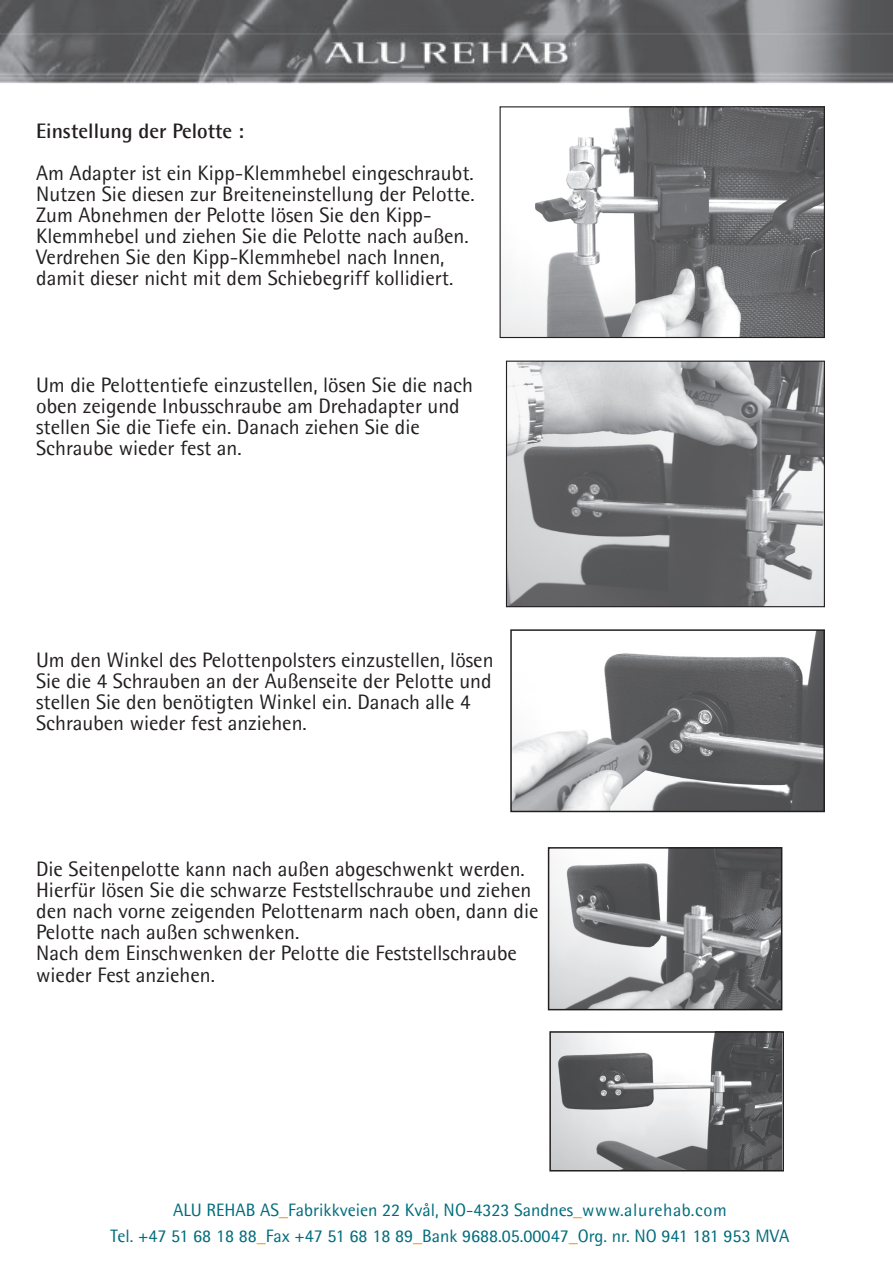
<style>
.page{position:relative;width:893px;height:1263px;background:#fff}
.page>*{position:absolute;margin:0;border:0;box-sizing:border-box;transform-origin:0 0}
.t1{font:21px/21px "Agfa Rotis Semisans";color:#231f20}
.t2{font:700 21px "Agfa Rotis Semisans";color:#231f20}
.t3{font:18px/25.8px "Agfa Rotis Semisans";color:#006c7b;text-align:center}
.s1{color:#f5a221}
</style>
<div class="page">
<img style="left:0;top:0;width:892px;height:84px">
<img style="left:502px;top:108px;width:321px;height:228px">
<div style="left:500px;top:106px;width:325px;height:232px;border:1px solid #231f20"></div>
<img style="left:508px;top:363px;width:315px;height:242px">
<div style="left:506px;top:361px;width:319px;height:246px;border:1px solid #231f20"></div>
<img style="left:513px;top:632px;width:309px;height:177px">
<div style="left:510px;top:629px;width:315px;height:183px;border:2px solid #231f20"></div>
<img style="left:551px;top:850px;width:228px;height:157px">
<div style="left:548px;top:847px;width:234px;height:163px;border:2px solid #231f20"></div>
<img style="left:552px;top:1034px;width:229px;height:134px">
<div style="left:549px;top:1031px;width:235px;height:140px;border:2px solid #231f20"></div>
<p class="t2" style="left:36px;top:118px;width:209px">Einstellung der Pelotte :</p>
<p class="t1" style="left:36px;top:163px;width:440px">Am Adapter ist ein Kipp-Klemmhebel eingeschraubt.<br>Nutzen Sie diesen zur Breiteneinstellung der Pelotte.<br>Zum Abnehmen der Pelotte lösen Sie den Kipp-Klemmhebel und ziehen Sie die Pelotte nach außen.<br>Verdrehen Sie den Kipp-Klemmhebel nach Innen, damit dieser nicht mit dem Schiebegriff kollidiert.</p>
<p class="t1" style="left:36px;top:374px;width:438px">Um die Pelottentiefe einzustellen, lösen Sie die nach oben zeigende Inbusschraube am Drehadapter und stellen Sie die Tiefe ein. Danach ziehen Sie die Schraube wieder fest an.</p>
<p class="t1" style="left:36px;top:649px;width:459px">Um den Winkel des Pelottenpolsters einzustellen, lösen Sie die 4 Schrauben an der Außenseite der Pelotte und stellen Sie den benötigten Winkel ein. Danach alle 4<br>Schrauben wieder fest anziehen.</p>
<p class="t1" style="left:36px;top:859px;width:504px">Die Seitenpelotte kann nach außen abgeschwenkt werden.<br>Hierfür lösen Sie die schwarze Feststellschraube und ziehen den nach vorne zeigenden Pelottenarm nach oben, dann die Pelotte nach außen schwenken.<br>Nach dem Einschwenken der Pelotte die Feststellschraube wieder Fest anziehen.</p>
<p class="t3" style="left:110px;top:1197px;width:680px">ALU REHAB AS<span class="s1">_</span>Fabrikkveien 22 Kvål, NO-4323 Sandnes<span class="s1">_</span>www.alurehab.com<br>Tel. +47 51 68 18 88<span class="s1">_</span>Fax +47 51 68 18 89<span class="s1">_</span>Bank 9688.05.00047<span class="s1">_</span>Org. nr. NO 941 181 953 MVA</p>
</div>
